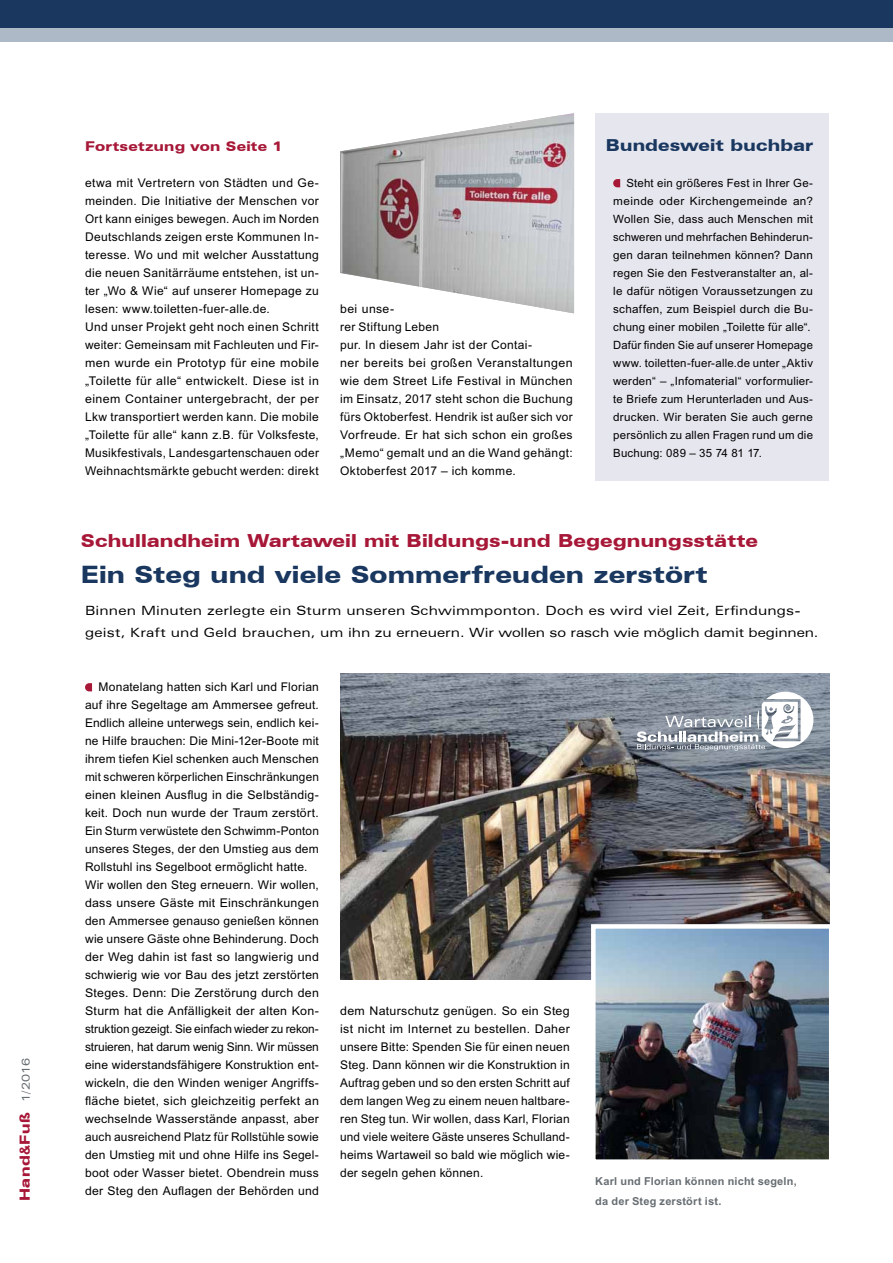
<style>
.page{position:relative;width:893px;height:1263px;background:#fff}
.page>*{position:absolute;margin:0;border:0;box-sizing:border-box;transform-origin:0 0}
.t1{font:900 expanded 24px "Zurich BT";letter-spacing:.01em;color:#19375f}
.t2{font:900 expanded 18px "Zurich BT";letter-spacing:.01em;color:#a71737}
.t3{font:900 expanded 16.5px "Zurich BT";letter-spacing:.015em;color:#19375f}
.t4{font:900 expanded 14.1px "Zurich BT";color:#a71737}
.t5{font:900 expanded 13.5px "Zurich BT";letter-spacing:.025em;color:#a71737}
.t6{font:expanded 12.75px/22.5px "Zurich BT";letter-spacing:.01em;color:#000}
.t7{font:12px/18px "Arial MT Std";letter-spacing:.025em;color:#000}
.t8{font:11.4px/18px "Arial MT Std";letter-spacing:.02em;color:#000}
.t9{font:700 10.95px/19.2px "Arial MT Std";letter-spacing:.02em;color:#666d72}
.s1{font-family:"Arial MT Std";font-weight:700;font-stretch:normal}
.s2{font-weight:400;font-size:11.1px;color:#666d72}
</style>
<div class="page">
<div style="left:0;top:0;width:893px;height:28px;background:#19375f"></div>
<div style="left:0;top:28px;width:893px;height:13px;background:#aeb9c7"></div>
<svg style="left:85px;top:683px;width:7px;height:8px"></svg>
<div style="left:595px;top:113px;width:234px;height:367px;background:#e6e6ef"></div>
<svg style="left:613px;top:179px;width:7px;height:8px"></svg>
<img style="left:340px;top:116px;width:234px;height:197px">
<img style="left:340px;top:674px;width:489px;height:305px">
<img style="left:596px;top:929px;width:232px;height:230px">
<div style="left:591px;top:924px;width:242px;height:240px;border:4px solid #fff"></div>
<svg style="left:637px;top:692px;width:176px;height:58px"></svg>
<p class="t4" style="left:16px;top:1201px;width:145px;rotate:-90deg">Hand<span class="s1">&amp;</span>Fuß <span class="s2">1/2016</span></p>
<p class="t5" style="left:85px;top:139px;width:199px">Fortsetzung von Seite 1</p>
<p class="t7" style="left:85px;top:174px;width:235px">etwa mit Vertretern von Städten und Ge&shy;meinden. Die Initiative der Menschen vor Ort kann einiges bewegen. Auch im Norden Deutschlands zeigen erste Kommunen In&shy;teresse. Wo und mit welcher Ausstattung die neuen Sanitärräume entstehen, ist un&shy;ter „Wo &amp; Wie“ auf unserer Homepage zu lesen: www.toiletten-fuer-alle.de.<br>Und unser Projekt geht noch einen Schritt weiter: Gemeinsam mit Fachleuten und Fir&shy;men wurde ein Prototyp für eine mobile „Toilette für alle“ entwickelt. Diese ist in einem Container untergebracht, der per Lkw transportiert werden kann. Die mobile „Toilette für alle“ kann z.B. für Volksfeste, Musikfestivals, Landesgartenschauen oder Weihnachtsmärkte gebucht werden: direkt</p>
<p class="t7" style="left:340px;top:300px;width:234px">bei unse-<br>rer Stiftung Leben<br>pur. In diesem Jahr ist der Contai-<br>ner bereits bei großen Veranstaltungen wie dem Street Life Festival in München im Einsatz, 2017 steht schon die Buchung fürs Oktoberfest. Hendrik ist außer sich vor Vorfreude. Er hat sich schon ein großes „Memo“ gemalt und an die Wand gehängt:<br>Oktoberfest 2017 – ich komme.</p>
<h3 class="t3" style="left:606px;top:136px;width:209px">Bundesweit buchbar</h3>
<p class="t8" style="left:613px;top:174px;width:201px;text-indent:13px">Steht ein größeres Fest in Ihrer Ge&shy;meinde oder Kirchengemeinde an?<br>Wollen Sie, dass auch Menschen mit schweren und mehrfachen Behinderun&shy;gen daran teilnehmen können? Dann regen Sie den Festveranstalter an, al&shy;le dafür nötigen Voraussetzungen zu schaffen, zum Beispiel durch die Bu&shy;chung einer mobilen „Toilette für alle“.<br>Dafür finden Sie auf unserer Homepage www. toiletten-fuer-alle.de unter „Aktiv werden“ – „Infomaterial“ vorformulier&shy;te Briefe zum Herunterladen und Aus&shy;drucken. Wir beraten Sie auch gerne persönlich zu allen Fragen rund um die Buchung: 089 – 35 74 81 17.</p>
<h2 class="t2" style="left:81px;top:530px;width:679px">Schullandheim Wartaweil mit Bildungs-und Begegnungsstätte</h2>
<h1 class="t1" style="left:81px;top:561px;width:628px">Ein Steg und viele Sommerfreuden zerstört</h1>
<p class="t6" style="left:85px;top:599px;width:735px">Binnen Minuten zerlegte ein Sturm unseren Schwimmponton. Doch es wird viel Zeit, Erfindungs&shy;geist, Kraft und Geld brauchen, um ihn zu erneuern. Wir wollen so rasch wie möglich damit beginnen.</p>
<p class="t7" style="left:85px;top:678px;width:235px;text-indent:13px">Monatelang hatten sich Karl und Florian auf ihre Segeltage am Ammersee gefreut.<br>Endlich alleine unterwegs sein, endlich kei&shy;ne Hilfe brauchen: Die Mini-12er-Boote mit ihrem tiefen Kiel schenken auch Menschen mit schweren körperlichen Einschränkungen einen kleinen Ausflug in die Selbständig&shy;keit. Doch nun wurde der Traum zerstört.<br>Ein Sturm verwüstete den Schwimm-Ponton unseres Steges, der den Umstieg aus dem Rollstuhl ins Segelboot ermöglicht hatte.<br>Wir wollen den Steg erneuern. Wir wollen, dass unsere Gäste mit Einschränkungen den Ammersee genauso genießen können wie unsere Gäste ohne Behinderung. Doch der Weg dahin ist fast so langwierig und schwierig wie vor Bau des jetzt zerstörten Steges. Denn: Die Zerstörung durch den Sturm hat die Anfälligkeit der alten Kon&shy;struktion gezeigt. Sie einfach wieder zu rekon&shy;struieren, hat darum wenig Sinn. Wir müssen eine widerstandsfähigere Konstruktion ent&shy;wickeln, die den Winden weniger Angriffs&shy;fläche bietet, sich gleichzeitig perfekt an wechselnde Wasserstände anpasst, aber auch ausreichend Platz für Rollstühle sowie den Umstieg mit und ohne Hilfe ins Segel&shy;boot oder Wasser bietet. Obendrein muss der Steg den Auflagen der Behörden und</p>
<p class="t7" style="left:340px;top:1002px;width:231px;text-align:justify">dem Naturschutz genügen. So ein Steg ist nicht im Internet zu bestellen. Daher unsere Bitte: Spenden Sie für einen neuen Steg. Dann können wir die Konstruktion in Auftrag geben und so den ersten Schritt auf dem langen Weg zu einem neuen haltbare&shy;ren Steg tun. Wir wollen, dass Karl, Florian und viele weitere Gäste unseres Schulland&shy;heims Wartaweil so bald wie möglich wie&shy;der segeln gehen können.</p>
<p class="t9" style="left:595px;top:1172px;width:203px">Karl und Florian können nicht segeln, da der Steg zerstört ist.</p>
</div>
